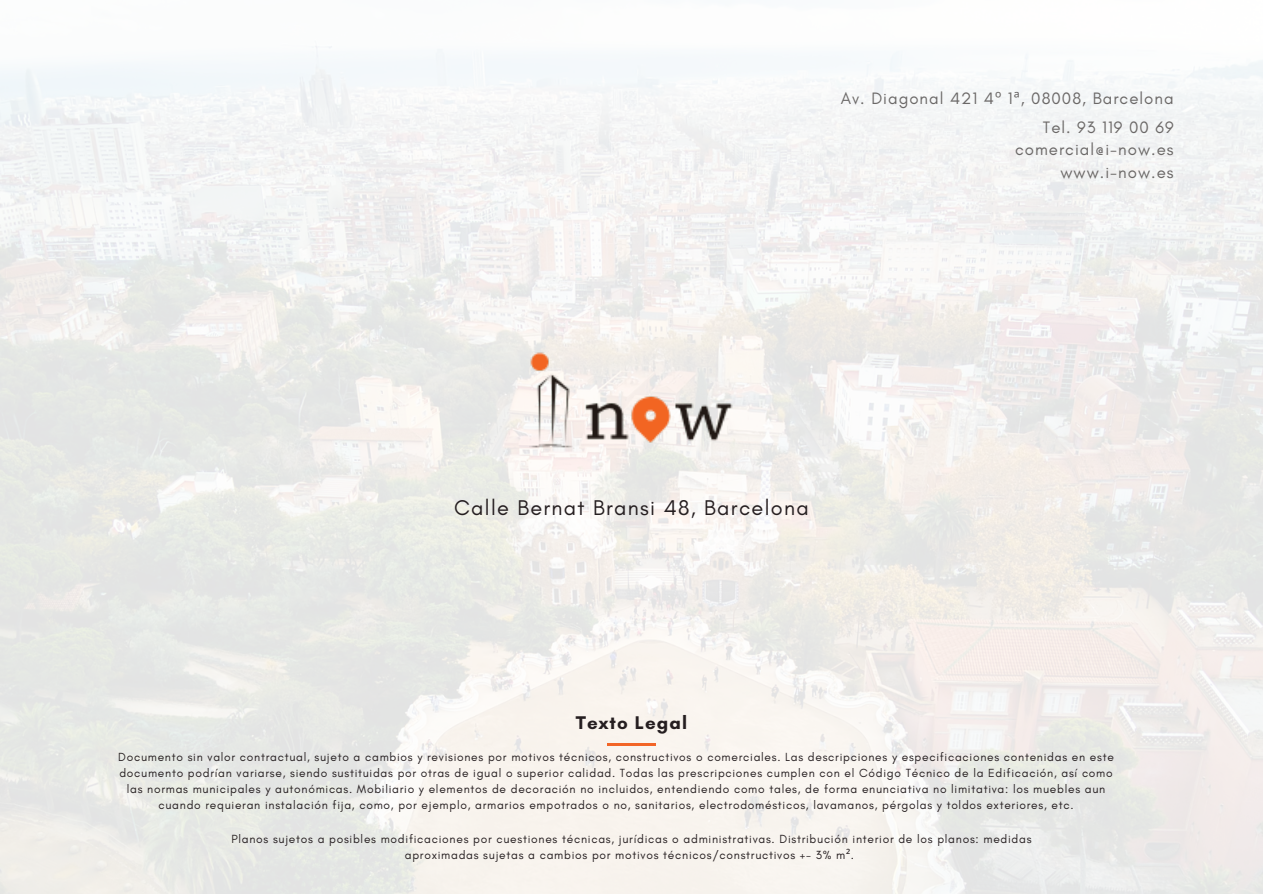
<style>
.page{position:relative;width:1263px;height:894px;background:#fff}
.page>*{position:absolute;margin:0;border:0;box-sizing:border-box;transform-origin:0 0}
.t1{font:21.75px "Glacial Indifference";letter-spacing:.06em;color:#251e20}
.t2{font:700 18.75px "Glacial Indifference";letter-spacing:.06em;color:#251e20}
.t3{font:16.8px/28.2px "Glacial Indifference";letter-spacing:.06em;color:#6b6867;text-align:right}
.t4{font:12px/16px "Glacial Indifference";letter-spacing:.06em;color:#251e20;text-align:center}
.s1{font-family:"Noto Sans"}
</style>
<div class="page">
<img style="left:0;top:46px;width:1263px;height:847px">
<img style="left:530px;top:351px;width:203px;height:97px">
<hr style="left:607px;top:743px;width:49px;height:2px;background:#f26527">
<h3 class="t3" style="left:841px;top:84px;width:334px">Av. Diagonal 421 4<span class="s1">º</span> 1<span class="s1">ª</span>, 08008, Barcelona<br>Tel. 93 119 00 69</h3>
<h3 class="t3" style="left:1015px;top:138px;width:160px;line-height:22.5px">comercial@i-now.es www.i-now.es</h3>
<p class="t1" style="left:454px;top:494px;width:356px">Calle Bernat Bransi 48, Barcelona</p>
<p class="t2" style="left:576px;top:710px;width:113px">Texto Legal</p>
<h1 class="t4" style="left:118px;top:748px;width:997px">Documento sin valor contractual, sujeto a cambios y revisiones por motivos técnicos, constructivos o comerciales. Las descripciones y especificaciones contenidas en este documento podrían variarse, siendo sustituidas por otras de igual o superior calidad. Todas las prescripciones cumplen con el Código Técnico de la Edificación, así como las normas municipales y autonómicas. Mobiliario y elementos de decoración no incluidos, entendiendo como tales, de forma enunciativa no limitativa: los muebles aun cuando requieran instalación fija, como, por ejemplo, armarios empotrados o no, sanitarios, electrodomésticos, lavamanos, pérgolas y toldos exteriores, etc.</h1>
<h2 class="t4" style="left:231px;top:830px;width:802px">Planos sujetos a posibles modificaciones por cuestiones técnicas, jurídicas o administrativas. Distribución interior de los planos: medidas aproximadas sujetas a cambios por motivos técnicos/constructivos +- 3% m<span class="s1">²</span>.</h2>
</div>
